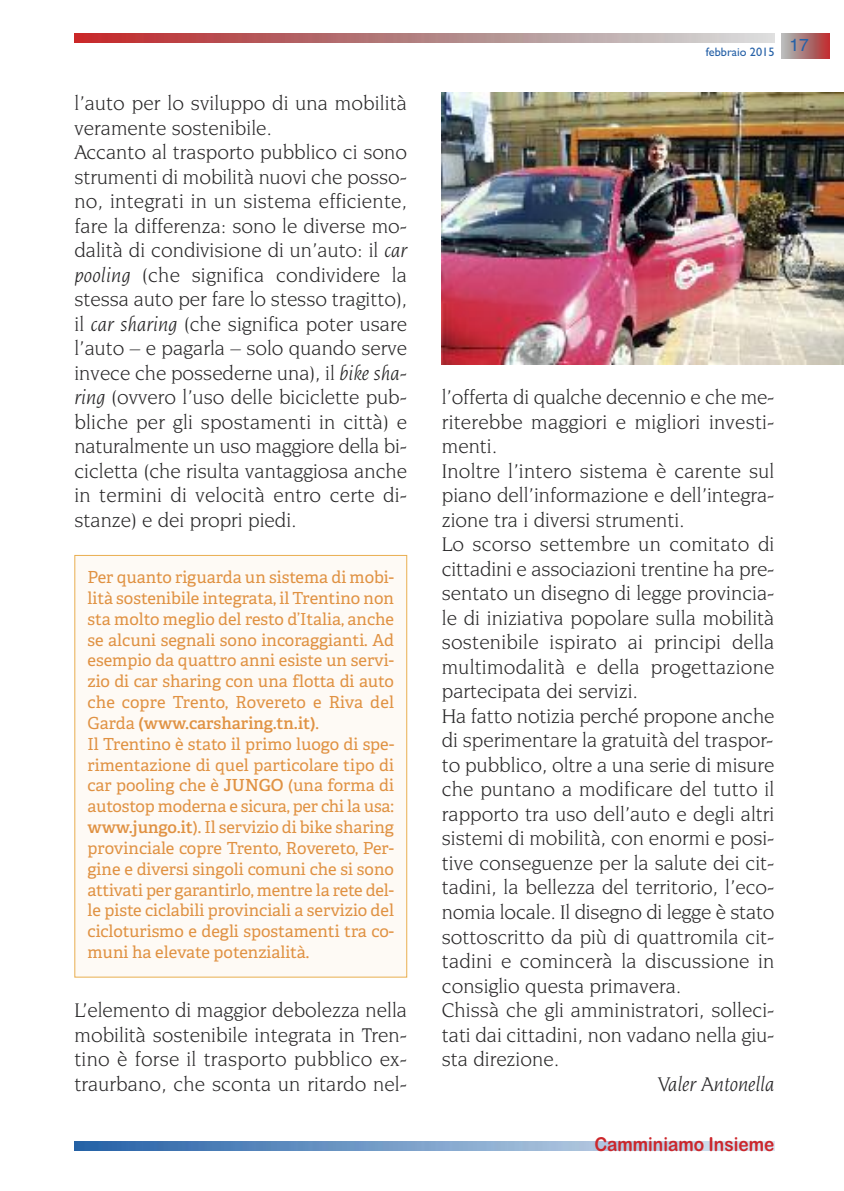
<style>
.page{position:relative;width:844px;height:1191px;background:#fff}
.page>*{position:absolute;margin:0;border:0;box-sizing:border-box;transform-origin:0 0}
.t1{font:21px/24.5px "Novarese IT Cby BT";color:#272627}
.t2{font:italic 21px "Novarese IT Cby BT";letter-spacing:-.005em;color:#272627}
.t3{font:19.25px "Arial Rounded MT Bold";color:#cc262b;scale:.9 1}
.t4{font:16.62px/20.8px "Adelle";color:#e09243}
.t5{font:12.25px "Gill Sans";color:#2661a7}
.s1{font-style:italic}
.s2{font-weight:600}
</style>
<div class="page">
<img style="left:781px;top:34px;width:48px;height:25px">
<img style="left:74px;top:34px;width:700px;height:9px">
<img style="left:74px;top:1142px;width:700px;height:8px">
<div style="left:75px;top:556px;width:331px;height:420px;background:#fefaf5"></div>
<div style="left:74px;top:555px;width:333px;height:422px;border:1px solid #e9ae4f"></div>
<img style="left:441px;top:92px;width:402px;height:272px">
<p class="t1" style="left:74px;top:92px;width:334px">l’auto per lo sviluppo di una mobilità veramente sostenibile.<br>Accanto al trasporto pubblico ci sono strumenti di mobilità nuovi che posso&shy;no, integrati in un sistema efficiente, fare la differenza: sono le diverse mo&shy;dalità di condivisione di un’auto: il <span class="s1">car pooling</span> (che significa condividere la stessa auto per fare lo stesso tragitto), il <span class="s1">car sharing</span> (che significa poter usare l’auto – e pagarla – solo quando serve invece che possederne una), il <span class="s1">bike sha&shy;ring</span> (ovvero l’uso delle biciclette pub&shy;bliche per gli spostamenti in città) e naturalmente un uso maggiore della bi&shy;cicletta (che risulta vantaggiosa anche in termini di velocità entro certe di&shy;stanze) e dei propri piedi.</p>
<p class="t4" style="left:87px;top:568px;width:308px">Per quanto riguarda un sistema di mobi&shy;lità sostenibile integrata, il Trentino non sta molto meglio del resto d’Italia, anche se alcuni segnali sono incoraggianti. Ad esempio da quattro anni esiste un servi&shy;zio di car sharing con una flotta di auto che copre Trento, Rovereto e Riva del Garda <span class="s2">(www.carsharing.tn.it)</span>.<br>Il Trentino è stato il primo luogo di spe&shy;rimentazione di quel particolare tipo di car pooling che è <span class="s2">JUNGO</span> (una forma di autostop moderna e sicura, per chi la usa: <span class="s2">www.jungo.it</span>). Il servizio di bike sharing provinciale copre Trento, Rovereto, Per&shy;gine e diversi singoli comuni che si sono attivati per garantirlo, mentre la rete del&shy;le piste ciclabili provinciali a servizio del cicloturismo e degli spostamenti tra co&shy;muni ha elevate potenzialità.</p>
<p class="t1" style="left:74px;top:999px;width:334px;text-align:justify">L’elemento di maggior debolezza nella mobilità sostenibile integrata in Tren&shy;tino è forse il trasporto pubblico ex&shy;traurbano, che sconta un ritardo nel-</p>
<p class="t5" style="left:705px;top:44px;width:105px">febbraio 2015 <sup>17</sup></p>
<p class="t1" style="left:441px;top:386px;width:334px">l’offerta di qualche decennio e che me&shy;riterebbe maggiori e migliori investi&shy;menti.<br>Inoltre l’intero sistema è carente sul piano dell’informazione e dell’integra&shy;zione tra i diversi strumenti.<br>Lo scorso settembre un comitato di cittadini e associazioni trentine ha pre&shy;sentato un disegno di legge provincia&shy;le di iniziativa popolare sulla mobilità sostenibile ispirato ai principi della multimodalità e della progettazione partecipata dei servizi.<br>Ha fatto notizia perché propone anche di sperimentare la gratuità del traspor&shy;to pubblico, oltre a una serie di misure che puntano a modificare del tutto il rapporto tra uso dell’auto e degli altri sistemi di mobilità, con enormi e posi&shy;tive conseguenze per la salute dei cit&shy;tadini, la bellezza del territorio, l’eco&shy;nomia locale. Il disegno di legge è stato sottoscritto da più di quattromila cit&shy;tadini e comincerà la discussione in consiglio questa primavera.<br>Chissà che gli amministratori, solleci&shy;tati dai cittadini, non vadano nella giu&shy;sta direzione.</p>
<p class="t2" style="left:658px;top:1075px;width:117px">Valer Antonella</p>
<p class="t3" style="left:594px;top:1132px;width:201px">Camminiamo Insieme</p>
</div>
